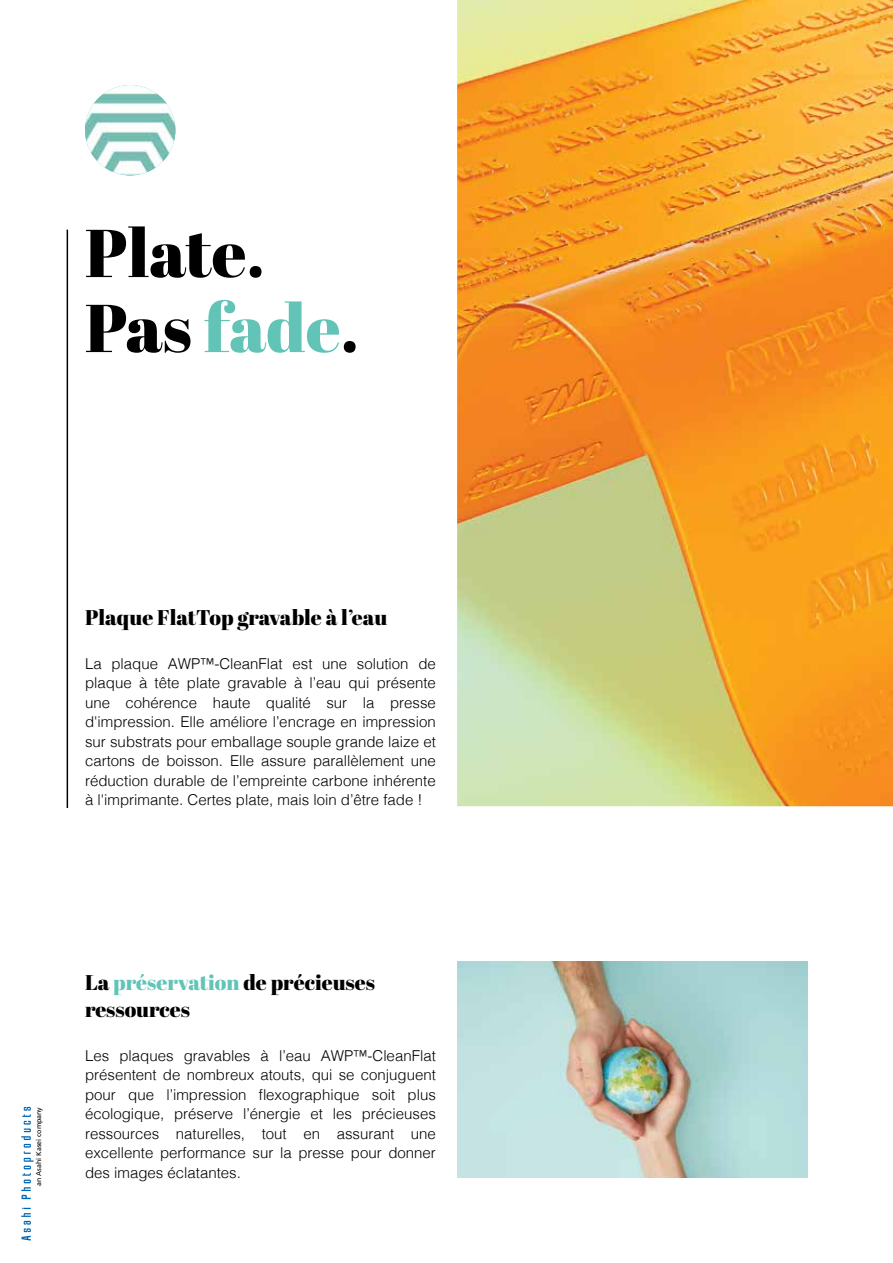
<style>
.page{position:relative;width:893px;height:1263px;background:#fff}
.page>*{position:absolute;margin:0;border:0;box-sizing:border-box;transform-origin:0 0}
.t1{font:67.5px/75px "Abril Fatface";color:#000}
.t2{font:21.3px/27px "Abril Fatface";color:#000}
.t3{font:300 15px/19.5px "Helvetica";color:#000;text-align:justify}
.t4{font:7.05px "Frutiger LT Std";color:#000}
.s1{color:#61c4b6}
</style>
<div class="page">
<hr style="left:67px;top:230px;width:1px;height:578px;background:#000">
<svg style="left:21px;top:1208px;width:10px;height:32px"></svg>
<svg style="left:21px;top:1107px;width:13px;height:92px"></svg>
<img style="left:457px;top:0;width:436px;height:806px">
<img style="left:457px;top:961px;width:351px;height:217px">
<img style="left:85px;top:85px;width:90px;height:90px;border-radius:45px">
<h1 class="t1" style="left:85px;top:214px;width:275px">Plate.<br>Pas <span class="s1">fade</span>.</h1>
<h2 class="t2" style="left:85px;top:603px;width:304px">Plaque FlatTop gravable à l’eau</h2>
<p class="t3" style="left:85px;top:653px;width:352px">La plaque AWP™-CleanFlat est une solution de plaque à tête plate gravable à l’eau qui présente une cohérence haute qualité sur la presse d'impression. Elle améliore l’encrage en impression sur substrats pour emballage souple grande laize et cartons de boisson. Elle assure parallèlement une réduction durable de l’empreinte carbone inhérente à l'imprimante. Certes plate, mais loin d’être fade !</p>
<p class="t4" style="left:35px;top:1186px;width:81px;rotate:-90deg">an Asahi Kasei company</p>
<h2 class="t2" style="left:85px;top:968px;width:291px">La <span class="s1">préservation</span> de précieuses ressources</h2>
<p class="t3" style="left:85px;top:1045px;width:352px">Les plaques gravables à l’eau AWP™-CleanFlat présentent de nombreux atouts, qui se conjuguent pour que l’impression flexographique soit plus écologique, préserve l’énergie et les précieuses ressources naturelles, tout en assurant une excellente performance sur la presse pour donner des images éclatantes.</p>
</div>
